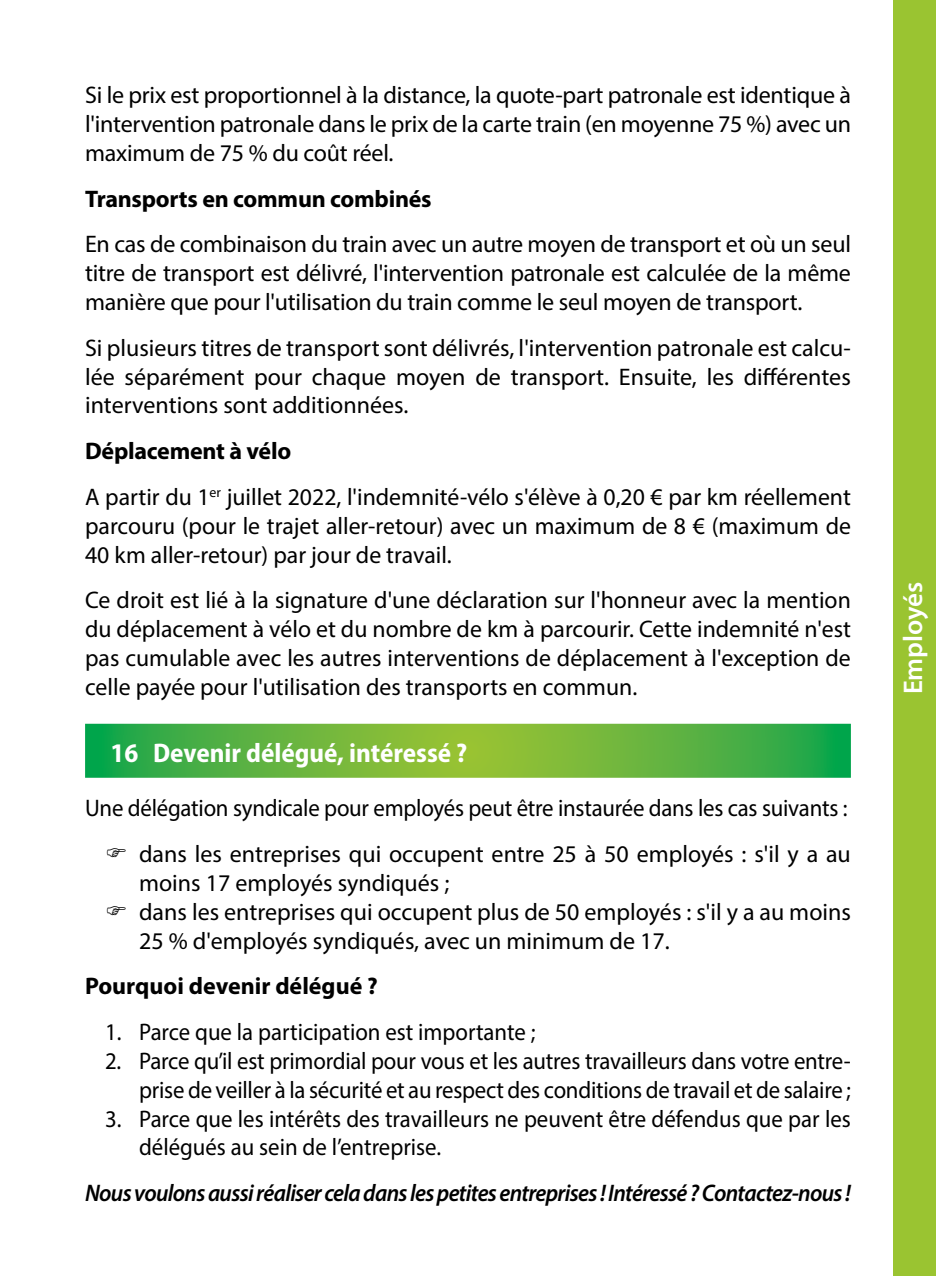
<style>
.page{position:relative;width:936px;height:1276px;background:#fff}
.page>*{position:absolute;margin:0;border:0;box-sizing:border-box;transform-origin:0 0}
.t1{font:700 semi-condensed 27px "Myriad Pro";color:#fff}
.t2{font:600 27px "Myriad Pro";color:#fff}
.t3{font:24px/28.8px "Myriad Pro";color:#000;text-align:justify}
.t4{font:24px/28.8px "Myriad Pro";color:#000;text-align:right;scale:.95 1}
.t5{font:italic 600 24px "Myriad Pro";letter-spacing:-.03em;color:#000;scale:.95 1}
.t6{font:700 24px "Myriad Pro";letter-spacing:-.01em;color:#000}
.t7{font:italic 300 18px "Myriad Pro";color:#000}
.s1{font-weight:700}
</style>
<div class="page">
<svg style="left:85px;top:724px;width:765px;height:54px;background:#5eb440"></svg>
<div style="left:893px;top:0;width:42px;height:1276px;background:#9ac431"></div>
<p class="t3" style="left:85px;top:80px;width:767px">Si le prix est proportionnel à la distance, la quote-part patronale est identique à l'intervention patronale dans le prix de la carte train (en moyenne 75 %) avec un maximum de 75 % du coût réel.</p>
<p class="t6" style="left:85px;top:183px;width:348px">Transports en commun combinés</p>
<p class="t3" style="left:85px;top:229px;width:767px">En cas de combinaison du train avec un autre moyen de transport et où un seul titre de transport est délivré, l'intervention patronale est calculée de la même manière que pour l'utilisation du train comme le seul moyen de transport.</p>
<p class="t3" style="left:85px;top:333px;width:767px">Si plusieurs titres de transport sont délivrés, l'intervention patronale est calcu&shy;lée séparément pour chaque moyen de transport. Ensuite, les différentes interventions sont additionnées.</p>
<p class="t3" style="left:85px;top:428px;width:767px;line-height:45.9px"><span class="s1">Déplacement à vélo<br></span>A partir du 1<sup>er</sup> juillet 2022, l'indemnité-vélo s'élève à 0,20 € par km réellement</p>
<p class="t3" style="left:85px;top:511px;width:767px">parcouru (pour le trajet aller-retour) avec un maximum de 8 € (maximum de<br>40 km aller-retour) par jour de travail.</p>
<p class="t3" style="left:85px;top:585px;width:767px">Ce droit est lié à la signature d'une déclaration sur l'honneur avec la mention du déplacement à vélo et du nombre de km à parcourir. Cette indemnité n'est pas cumulable avec les autres interventions de déplacement à l'exception de celle payée pour l'utilisation des transports en commun.</p>
<p class="t1" style="left:111px;top:735px;width:358px">16 Devenir délégué, intéressé ?</p>
<p class="t4" style="left:85px;top:785px;width:807px;line-height:45.9px">Une délégation syndicale pour employés peut être instaurée dans les cas suivants : dans les entreprises qui occupent entre 25 à 50 employés : s'il y a au</p>
<p class="t3" style="left:139px;top:868px;width:713px;text-align:left">moins 17 employés syndiqués ;<br>dans les entreprises qui occupent plus de 50 employés : s'il y a au moins<br>25 % d'employés syndiqués, avec un minimum de 17.</p>
<p class="t6" style="left:85px;top:970px;width:294px">Pourquoi devenir délégué ?</p>
<p class="t4" style="left:105px;top:1017px;width:454px">1. Parce que la participation est importante ;</p>
<p class="t4" style="left:105px;top:1046px;width:786px">2. Parce qu’il est primordial pour vous et les autres travailleurs dans votre entre&shy;prise de veiller à la sécurité et au respect des conditions de travail et de salaire ;</p>
<p class="t4" style="left:139px;top:1104px;width:750px;text-align:left;text-indent:-34px">3. Parce que les intérêts des travailleurs ne peuvent être défendus que par les délégués au sein de l’entreprise.</p>
<p class="t5" style="left:85px;top:1178px;width:807px">Nous voulons aussi réaliser cela dans les petites entreprises ! Intéressé ? Contactez-nous !</p>
<p class="t7" style="left:834px;top:1187px;width:18px">31</p>
<p class="t2" style="left:895px;top:694px;width:114px;rotate:-90deg">Employés</p>
</div>
